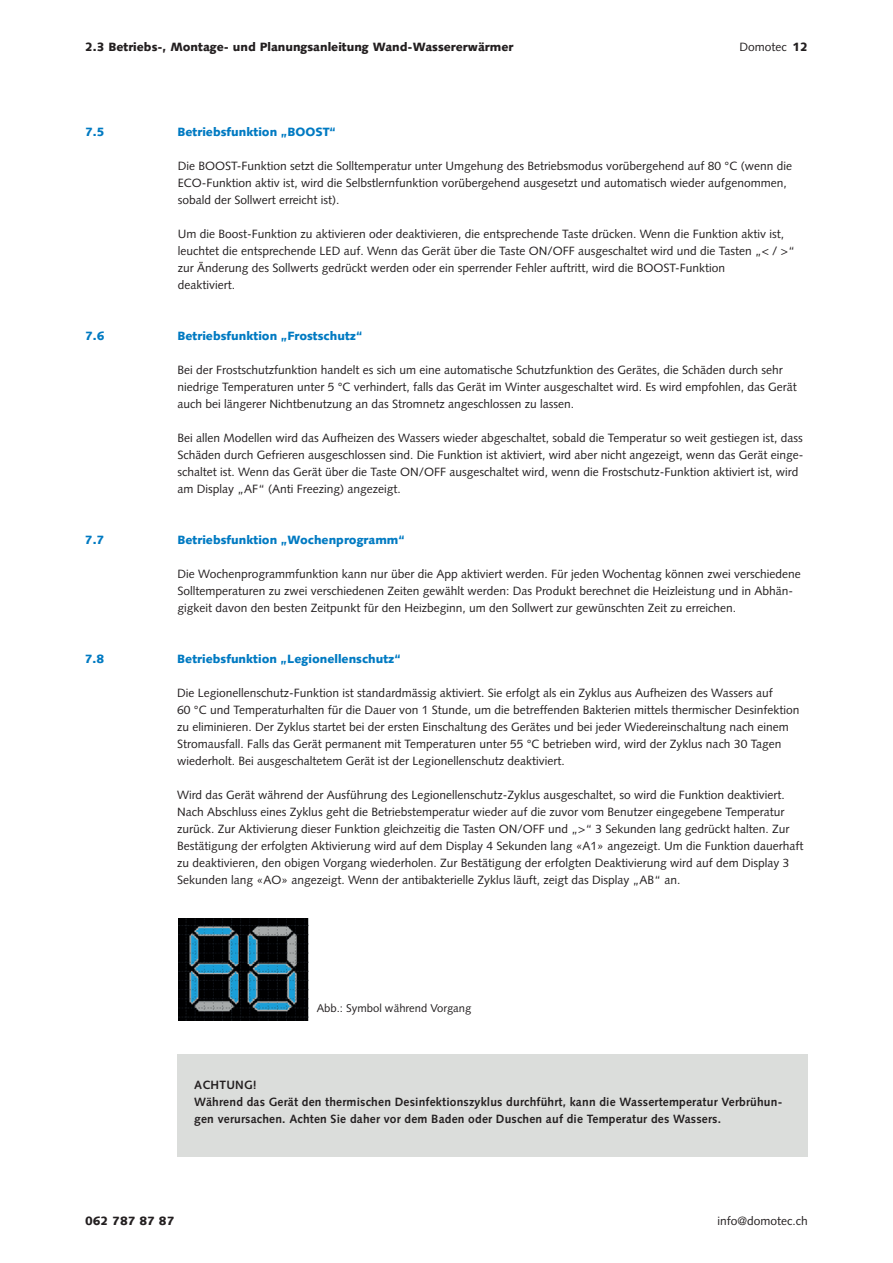
<style>
.page{position:relative;width:893px;height:1263px;background:#fff}
.page>*{position:absolute;margin:0;border:0;box-sizing:border-box;transform-origin:0 0}
.t1{font:12px/17px "Syntax LT Std";color:#231f20}
.t2{font:700 12px/17px "Syntax LT Std";letter-spacing:.015em;color:#231f20}
.t3{font:900 12px "Syntax LT Std";color:#007ac2}
.t4{font:900 12px "Syntax LT Std";color:#231f20}
.t5{font:11.25px "Syntax LT Std";color:#231f20}
.s1{font-weight:900}
</style>
<div class="page">
<div style="left:177px;top:1054px;width:631px;height:103px;background:#dbdddb"></div>
<img style="left:179px;top:918px;width:129px;height:102px">
<p class="t4" style="left:85px;top:40px;width:430px">2.3 Betriebs-, Montage- und Planungsanleitung Wand-Wassererwärmer</p>
<p class="t1" style="left:739px;top:38px;width:70px">Domotec <span class="s1">12</span></p>
<p class="t3" style="left:85px;top:125px;width:21px">7.5</p>
<p class="t3" style="left:178px;top:125px;width:160px">Betriebsfunktion „BOOST“</p>
<p class="t1" style="left:178px;top:157px;width:616px">Die BOOST-Funktion setzt die Solltemperatur unter Umgehung des Betriebsmodus vorübergehend auf 80 °C (wenn die<br>ECO-Funktion aktiv ist, wird die Selbstlernfunktion vorübergehend ausgesetzt und automatisch wieder aufgenommen, sobald der Sollwert erreicht ist).</p>
<p class="t1" style="left:178px;top:226px;width:618px">Um die Boost-Funktion zu aktivieren oder deaktivieren, die entsprechende Taste drücken. Wenn die Funktion aktiv ist, leuchtet die entsprechende LED auf. Wenn das Gerät über die Taste ON/OFF ausgeschaltet wird und die Tasten „&lt; / &gt;“ zur Änderung des Sollwerts gedrückt werden oder ein sperrender Fehler auftritt, wird die BOOST-Funktion<br>deaktiviert.</p>
<p class="t3" style="left:85px;top:329px;width:21px">7.6</p>
<p class="t3" style="left:178px;top:329px;width:186px">Betriebsfunktion „Frostschutz“</p>
<p class="t1" style="left:178px;top:362px;width:621px">Bei der Frostschutzfunktion handelt es sich um eine automatische Schutzfunktion des Gerätes, die Schäden durch sehr niedrige Temperaturen unter 5 °C verhindert, falls das Gerät im Winter ausgeschaltet wird. Es wird empfohlen, das Gerät auch bei längerer Nichtbenutzung an das Stromnetz angeschlossen zu lassen.</p>
<p class="t1" style="left:178px;top:430px;width:627px">Bei allen Modellen wird das Aufheizen des Wassers wieder abgeschaltet, sobald die Temperatur so weit gestiegen ist, dass Schäden durch Gefrieren ausgeschlossen sind. Die Funktion ist aktiviert, wird aber nicht angezeigt, wenn das Gerät einge&shy;schaltet ist. Wenn das Gerät über die Taste ON/OFF ausgeschaltet wird, wenn die Frostschutz-Funktion aktiviert ist, wird am Display „AF“ (Anti Freezing) angezeigt.</p>
<p class="t3" style="left:85px;top:533px;width:21px">7.7</p>
<p class="t3" style="left:177px;top:533px;width:229px">Betriebsfunktion „Wochenprogramm“</p>
<p class="t1" style="left:178px;top:566px;width:625px">Die Wochenprogrammfunktion kann nur über die App aktiviert werden. Für jeden Wochentag können zwei verschiedene<br>Solltemperaturen zu zwei verschiedenen Zeiten gewählt werden: Das Produkt berechnet die Heizleistung und in Abhän&shy;gigkeit davon den besten Zeitpunkt für den Heizbeginn, um den Sollwert zur gewünschten Zeit zu erreichen.</p>
<p class="t3" style="left:85px;top:652px;width:21px">7.8</p>
<p class="t3" style="left:177px;top:652px;width:225px">Betriebsfunktion „Legionellenschutz“</p>
<p class="t1" style="left:177px;top:685px;width:624px">Die Legionellenschutz-Funktion ist standardmässig aktiviert. Sie erfolgt als ein Zyklus aus Aufheizen des Wassers auf<br>60 °C und Temperaturhalten für die Dauer von 1 Stunde, um die betreffenden Bakterien mittels thermischer Desinfektion zu eliminieren. Der Zyklus startet bei der ersten Einschaltung des Gerätes und bei jeder Wiedereinschaltung nach einem Stromausfall. Falls das Gerät permanent mit Temperaturen unter 55 °C betrieben wird, wird der Zyklus nach 30 Tagen wiederholt. Bei ausgeschaltetem Gerät ist der Legionellenschutz deaktiviert.</p>
<p class="t1" style="left:177px;top:787px;width:628px">Wird das Gerät während der Ausführung des Legionellenschutz-Zyklus ausgeschaltet, so wird die Funktion deaktiviert.<br>Nach Abschluss eines Zyklus geht die Betriebstemperatur wieder auf die zuvor vom Benutzer eingegebene Temperatur zurück. Zur Aktivierung dieser Funktion gleichzeitig die Tasten ON/OFF und „&gt;“ 3 Sekunden lang gedrückt halten. Zur Bestätigung der erfolgten Aktivierung wird auf dem Display 4 Sekunden lang «A1» angezeigt. Um die Funktion dauerhaft zu deaktivieren, den obigen Vorgang wiederholen. Zur Bestätigung der erfolgten Deaktivierung wird auf dem Display 3<br>Sekunden lang «AO» angezeigt. Wenn der antibakterielle Zyklus läuft, zeigt das Display „AB“ an.</p>
<p class="t5" style="left:317px;top:1001px;width:156px">Abb.: Symbol während Vorgang</p>
<p class="t2" style="left:194px;top:1076px;width:590px">ACHTUNG!<br>Während das Gerät den thermischen Desinfektionszyklus durchführt, kann die Wassertemperatur Verbrühun&shy;gen verursachen. Achten Sie daher vor dem Baden oder Duschen auf die Temperatur des Wassers.</p>
<p class="t4" style="left:85px;top:1213px;width:91px">062 787 87 87</p>
<p class="t1" style="left:718px;top:1212px;width:92px">info@domotec.ch</p>
</div>
